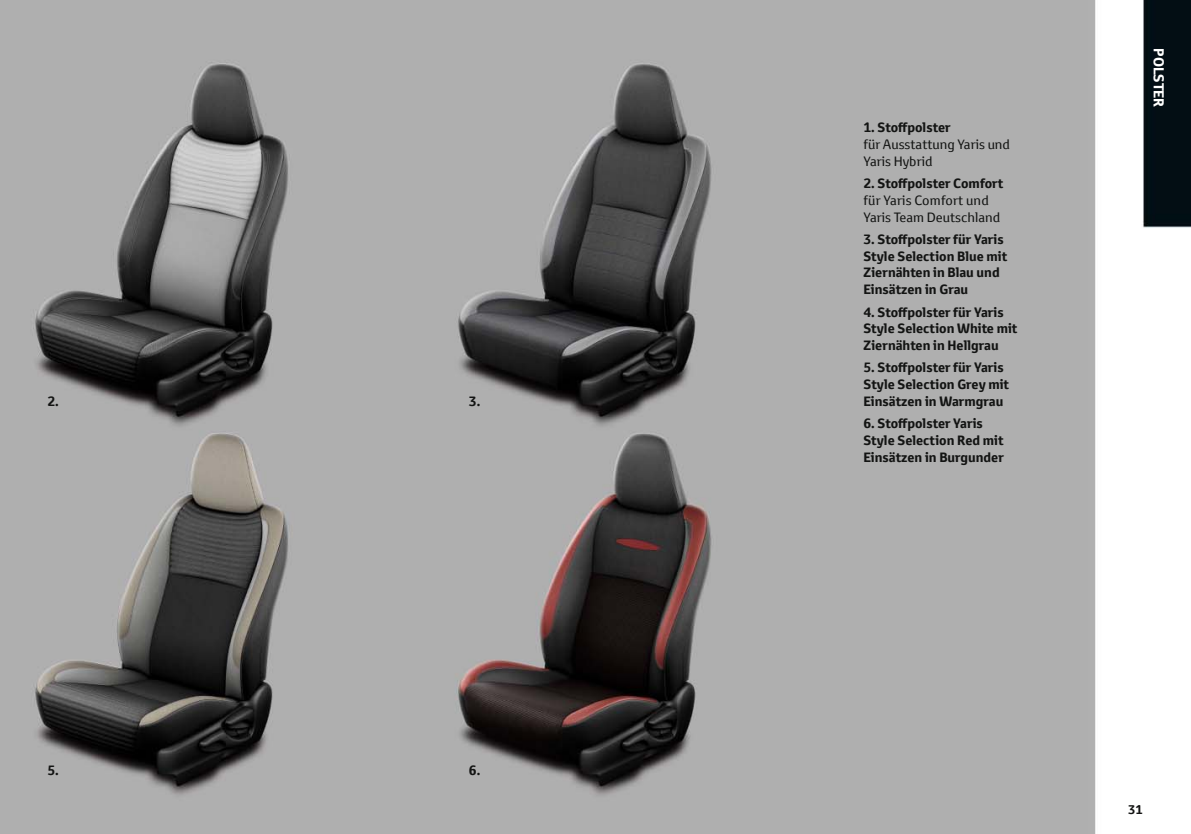
<style>
.page{position:relative;width:1191px;height:834px;background:#fff}
.page>*{position:absolute;margin:0;border:0;box-sizing:border-box;transform-origin:0 0}
.t1{font:700 14px "Toyota Text";letter-spacing:-.01em;color:#fff}
.t2{font:700 13.12px/16.8px "Toyota Text";color:#131413}
.t3{font:13.12px/16.8px "Toyota Text";color:#131413}
.t4{font:700 12.25px "Toyota Text";color:#131413}
</style>
<div class="page">
<div style="left:1142px;top:0;width:49px;height:227px;background:#010e13"></div>
<img style="left:0;top:0;width:1190px;height:833px">
<p class="t2" style="left:47px;top:393px;width:13px">2.</p>
<p class="t2" style="left:469px;top:393px;width:13px">3.</p>
<p class="t2" style="left:47px;top:761px;width:13px">5.</p>
<p class="t2" style="left:469px;top:761px;width:13px">6.</p>
<p class="t2" style="left:863px;top:119px;width:89px">1. Stoffpolster</p>
<p class="t3" style="left:863px;top:136px;width:148px">für Ausstattung Yaris und<br>Yaris Hybrid</p>
<p class="t2" style="left:863px;top:175px;width:141px">2. Stoffpolster Comfort</p>
<p class="t3" style="left:863px;top:191px;width:138px">für Yaris Comfort und<br>Yaris Team Deutschland</p>
<p class="t2" style="left:863px;top:231px;width:145px">3. Stoffpolster für Yaris<br>Style Selection Blue mit<br>Ziernähten in Blau und<br>Einsätzen in Grau</p>
<p class="t2" style="left:863px;top:303px;width:155px">4. Stoffpolster für Yaris<br>Style Selection White mit<br>Ziernähten in Hellgrau</p>
<p class="t2" style="left:863px;top:359px;width:147px">5. Stoffpolster für Yaris<br>Style Selection Grey mit<br>Einsätzen in Warmgrau</p>
<p class="t2" style="left:863px;top:415px;width:142px">6. Stoffpolster Yaris<br>Style Selection Red mit<br>Einsätzen in Burgunder</p>
<p class="t1" style="left:1168px;top:48px;width:60px;rotate:90deg">POLSTER</p>
<p class="t4" style="left:1128px;top:800px;width:16px">31</p>
</div>
